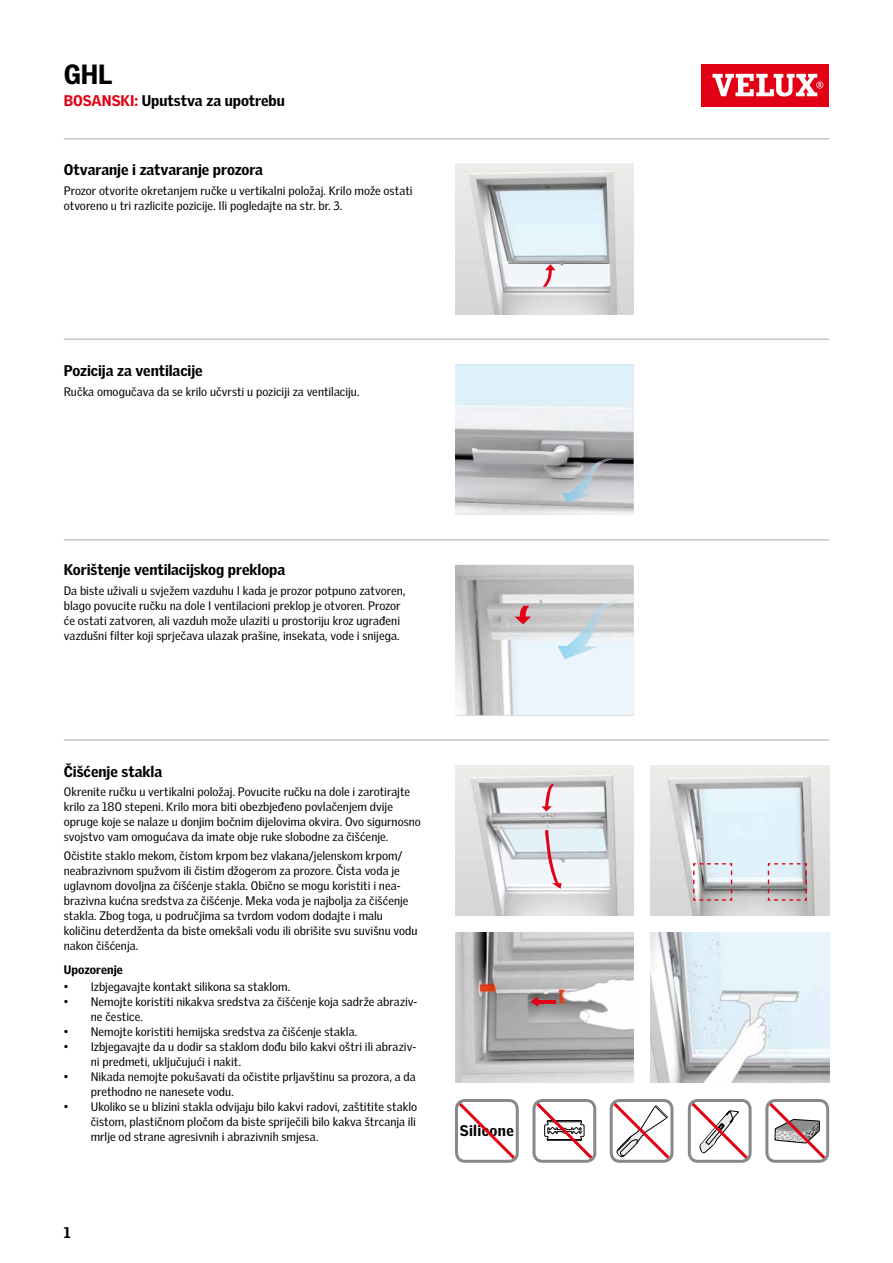
<style>
.page{position:relative;width:893px;height:1263px;background:#fff}
.page>*{position:absolute;margin:0;border:0;box-sizing:border-box;transform-origin:0 0}
.t1{font:900 27px "Velux Gothic";color:#000}
.t2{font:900 15px "Velux Gothic";letter-spacing:-.005em;color:#000}
.t3{font:900 15px "Velux Gothic";letter-spacing:.025em;color:#000}
.t4{font:12px/15px "Velux Gothic";letter-spacing:.005em;color:#000}
.t5{font:900 12px "Velux Gothic";letter-spacing:.005em;color:#000}
.s1{color:#e20015}
</style>
<div class="page">
<img style="left:455px;top:565px;width:179px;height:150px">
<img style="left:558px;top:599px;width:65px;height:60px">
<svg style="left:514px;top:606px;width:17px;height:18px"></svg>
<img style="left:651px;top:932px;width:178px;height:150px">
<img style="left:455px;top:932px;width:179px;height:150px">
<svg style="left:530px;top:996px;width:8px;height:11px"></svg>
<hr style="left:536px;top:1000px;width:20px;height:3px;background:#e20015">
<div style="left:702px;top:64px;width:127px;height:42px;background:#e20015"></div>
<svg style="left:712px;top:74px;width:111px;height:23px"></svg>
<div style="left:688px;top:1099px;width:64px;height:64px;border:3px solid #868889;border-radius:9px"></div>
<svg style="left:688px;top:1100px;width:63px;height:62px"></svg>
<div style="left:610px;top:1099px;width:63px;height:64px;border:3px solid #868889;border-radius:9px"></div>
<svg style="left:610px;top:1100px;width:63px;height:62px"></svg>
<div style="left:765px;top:1099px;width:64px;height:64px;border:3px solid #868889;border-radius:9px"></div>
<svg style="left:766px;top:1100px;width:62px;height:62px"></svg>
<div style="left:532px;top:1099px;width:64px;height:64px;border:3px solid #868889;border-radius:9px"></div>
<svg style="left:533px;top:1100px;width:63px;height:62px"></svg>
<div style="left:455px;top:1099px;width:64px;height:64px;border:3px solid #868889;border-radius:9px"></div>
<svg style="left:456px;top:1100px;width:62px;height:62px"></svg>
<img style="left:455px;top:364px;width:179px;height:151px">
<img style="left:562px;top:459px;width:51px;height:44px">
<img style="left:455px;top:164px;width:179px;height:150px">
<svg style="left:543px;top:264px;width:12px;height:23px"></svg>
<img style="left:455px;top:765px;width:179px;height:150px">
<svg style="left:545px;top:830px;width:17px;height:59px"></svg>
<svg style="left:541px;top:784px;width:13px;height:27px"></svg>
<img style="left:651px;top:765px;width:178px;height:150px">
<svg style="left:692px;top:862px;width:41px;height:39px;background:#c3babe"></svg>
<svg style="left:767px;top:862px;width:41px;height:39px;background:#c3bac0"></svg>
<hr style="left:64px;top:338px;width:765px;height:2px;background:#c5c6c4">
<hr style="left:64px;top:539px;width:765px;height:2px;background:#c5c6c4">
<hr style="left:64px;top:739px;width:765px;height:2px;background:#c5c6c4">
<hr style="left:64px;top:138px;width:765px;height:2px;background:#c5c6c4">
<h1 class="t1" style="left:64px;top:57px;width:50px">GHL</h1>
<p class="t2" style="left:64px;top:91px;width:223px"><span class="s1">BOSANSKI:</span> Uputstva za upotrebu</p>
<p class="t2" style="left:64px;top:160px;width:201px">Otvaranje i zatvaranje prozora</p>
<p class="t4" style="left:64px;top:183px;width:350px">Prozor otvorite okretanjem ručke u vertikalni položaj. Krilo može ostati otvoreno u tri razlicite pozicije. Ili pogledajte na str. br. 3.</p>
<p class="t2" style="left:64px;top:361px;width:141px">Pozicija za ventilacije</p>
<p class="t4" style="left:64px;top:384px;width:297px">Ručka omogučava da se krilo učvrsti u poziciji za ventilaciju.</p>
<p class="t2" style="left:64px;top:560px;width:223px">Korištenje ventilacijskog preklopa</p>
<p class="t4" style="left:64px;top:583px;width:343px">Da biste uživali u svježem vazduhu I kada je prozor potpuno zatvoren, blago povucite ručku na dole I ventilacioni preklop je otvoren. Prozor će ostati zatvoren, ali vazduh može ulaziti u prostoriju kroz ugrađeni vazdušni filter koji sprječava ulazak prašine, insekata, vode i snijega.</p>
<p class="t2" style="left:64px;top:762px;width:100px">Čišćenje stakla</p>
<p class="t4" style="left:64px;top:784px;width:359px">Okrenite ručku u vertikalni položaj. Povucite ručku na dole i zarotirajte krilo za 180 stepeni. Krilo mora biti obezbjeđeno povlačenjem dvije opruge koje se nalaze u donjim bočnim dijelovima okvira. Ovo sigurnosno svojstvo vam omogućava da imate obje ruke slobodne za čišćenje.</p>
<p class="t4" style="left:64px;top:848px;width:355px">Očistite staklo mekom, čistom krpom bez vlakana/jelenskom krpom/ neabrazivnom spužvom ili čistim džogerom za prozore. Čista voda je uglavnom dovoljna za čišćenje stakla. Obično se mogu koristiti i nea&shy;brazivna kućna sredstva za čišćenje. Meka voda je najbolja za čišćenje stakla. Zbog toga, u područjima sa tvrdom vodom dodajte i malu količinu deterdženta da biste omekšali vodu ili obrišite svu suvišnu vodu nakon čišćenja.</p>
<p class="t5" style="left:64px;top:962px;width:61px">Upozorenje</p>
<p class="t4" style="left:64px;top:979px;width:228px">• Izbjegavajte kontakt silikona sa staklom.</p>
<p class="t4" style="left:91px;top:994px;width:328px;text-indent:-27px">• Nemojte koristiti nikakva sredstva za čišćenje koja sadrže abraziv&shy;ne čestice.</p>
<p class="t4" style="left:64px;top:1024px;width:295px">• Nemojte koristiti hemijska sredstva za čišćenje stakla.</p>
<p class="t4" style="left:91px;top:1039px;width:327px;text-indent:-27px">• Izbjegavajte da u dodir sa staklom dođu bilo kakvi oštri ili abraziv&shy;ni predmeti, uključujući i nakit.</p>
<p class="t4" style="left:91px;top:1069px;width:327px;text-indent:-27px">• Nikada nemojte pokušavati da očistite prljavštinu sa prozora, a da prethodno ne nanesete vodu.</p>
<p class="t4" style="left:91px;top:1099px;width:328px;text-align:justify;text-indent:-27px">• Ukoliko se u blizini stakla odvijaju bilo kakvi radovi, zaštitite staklo čistom, plastičnom pločom da biste spriječili bilo kakva štrcanja ili mrlje od strane agresivnih i abrazivnih smjesa.</p>
<p class="t2" style="left:64px;top:1222px;width:8px">1</p>
<p class="t3" style="left:460px;top:1121px;width:56px">Silicone</p>
</div>
